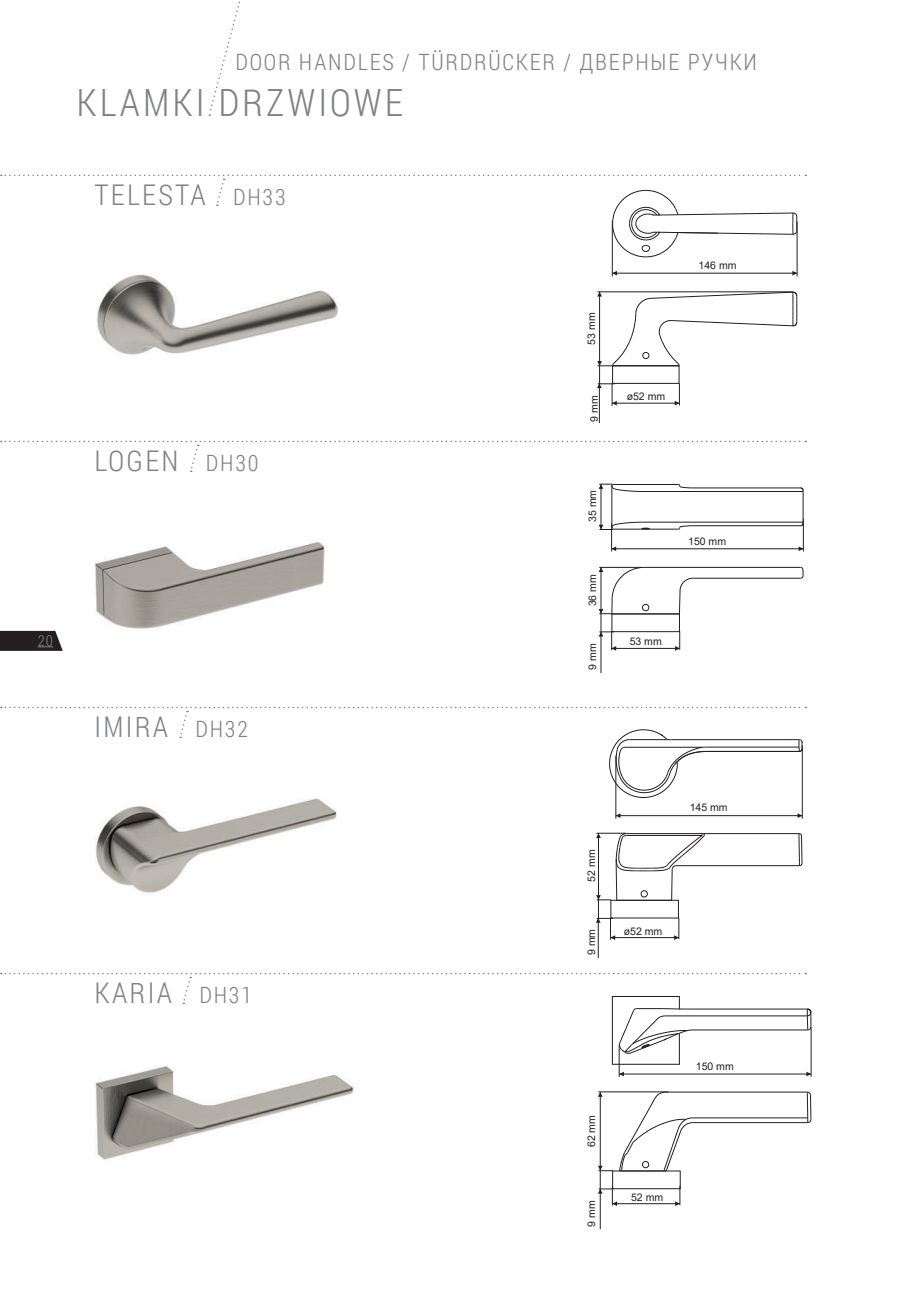
<style>
.page{position:relative;width:906px;height:1289px;background:#fff}
.page>*{position:absolute;margin:0;border:0;box-sizing:border-box;transform-origin:0 0}
.t1{font:300 37.5px "Roboto Condensed";letter-spacing:.08em;color:#808285}
.t2{font:300 28.5px "Roboto Condensed";letter-spacing:.08em;color:#808285}
.t3{font:300 22.5px "Roboto Condensed";letter-spacing:.08em;color:#808285}
.t4{font:300 15px "Roboto Condensed";color:#808285}
.t5{font:10.5px "Arial";color:#231f20}
.s1{font-size:22.5px}
</style>
<div class="page">
<hr style="left:611px;top:648px;width:69px;height:1px;background:#231f20">
<hr style="left:601px;top:632px;width:1px;height:41px;background:#231f20">
<svg style="left:675px;top:632px;width:5px;height:18px"></svg>
<hr style="left:611px;top:548px;width:192px;height:1px;background:#231f20">
<svg style="left:798px;top:546px;width:5px;height:5px"></svg>
<hr style="left:803px;top:519px;width:1px;height:32px;background:#231f20">
<hr style="left:611px;top:485px;width:1px;height:43px;background:#231f20">
<svg style="left:799px;top:522px;width:5px;height:4px"></svg>
<hr style="left:612px;top:528px;width:67px;height:1px;background:#231f20">
<hr style="left:693px;top:525px;width:107px;height:1px;background:#231f20">
<svg style="left:678px;top:525px;width:15px;height:5px"></svg>
<hr style="left:643px;top:521px;width:160px;height:1px;background:#231f20">
<hr style="left:802px;top:490px;width:1px;height:33px;background:#231f20">
<hr style="left:601px;top:484px;width:1px;height:45px;background:#231f20">
<svg style="left:598px;top:483px;width:206px;height:9px"></svg>
<svg style="left:598px;top:521px;width:52px;height:30px"></svg>
<div style="left:611px;top:613px;width:69px;height:19px;border:1px solid #231f20"></div>
<hr style="left:612px;top:613px;width:67px;height:1px;background:#231f20">
<hr style="left:693px;top:577px;width:107px;height:1px;background:#231f20">
<hr style="left:644px;top:567px;width:156px;height:1px;background:#231f20">
<svg style="left:598px;top:566px;width:47px;height:84px"></svg>
<svg style="left:678px;top:577px;width:15px;height:38px"></svg>
<svg style="left:799px;top:566px;width:5px;height:13px"></svg>
<div style="left:642px;top:604px;width:7px;height:7px;border:1px solid #231f20;border-radius:50%"></div>
<hr style="left:600px;top:1188px;width:1px;height:41px;background:#231f20">
<hr style="left:619px;top:1073px;width:192px;height:1px;background:#231f20">
<svg style="left:806px;top:1071px;width:5px;height:5px"></svg>
<svg style="left:620px;top:1071px;width:4px;height:5px"></svg>
<hr style="left:619px;top:1044px;width:1px;height:32px;background:#231f20">
<hr style="left:811px;top:1027px;width:1px;height:49px;background:#231f20">
<hr style="left:692px;top:1122px;width:115px;height:1px;background:#231f20">
<hr style="left:692px;top:1117px;width:115px;height:1px;background:#231f20">
<hr style="left:666px;top:1091px;width:141px;height:1px;background:#231f20">
<svg style="left:598px;top:1091px;width:95px;height:114px"></svg>
<svg style="left:806px;top:1091px;width:5px;height:32px"></svg>
<div style="left:642px;top:1160px;width:7px;height:8px;border:1px solid #231f20;border-radius:50%"></div>
<div style="left:612px;top:1170px;width:68px;height:19px;border:1px solid #231f20"></div>
<hr style="left:612px;top:1063px;width:67px;height:1px;background:#231f20">
<hr style="left:679px;top:1033px;width:1px;height:31px;background:#231f20">
<hr style="left:612px;top:996px;width:1px;height:68px;background:#231f20">
<hr style="left:598px;top:918px;width:1px;height:40px;background:#231f20">
<hr style="left:616px;top:815px;width:186px;height:1px;background:#231f20">
<svg style="left:797px;top:813px;width:5px;height:5px"></svg>
<svg style="left:616px;top:813px;width:4px;height:5px"></svg>
<hr style="left:615px;top:755px;width:1px;height:63px;background:#231f20">
<hr style="left:802px;top:745px;width:1px;height:73px;background:#231f20">
<hr style="left:676px;top:865px;width:123px;height:1px;background:#231f20">
<hr style="left:626px;top:833px;width:173px;height:1px;background:#231f20">
<svg style="left:798px;top:833px;width:5px;height:33px"></svg>
<svg style="left:596px;top:832px;width:109px;height:107px"></svg>
<div style="left:610px;top:899px;width:69px;height:19px;border:1px solid #231f20"></div>
<hr style="left:599px;top:383px;width:1px;height:40px;background:#231f20">
<hr style="left:612px;top:273px;width:185px;height:1px;background:#231f20">
<svg style="left:792px;top:271px;width:5px;height:4px"></svg>
<hr style="left:612px;top:221px;width:1px;height:55px;background:#231f20">
<hr style="left:797px;top:222px;width:1px;height:54px;background:#231f20">
<svg style="left:597px;top:291px;width:200px;height:115px"></svg>
<img style="left:94px;top:1066px;width:260px;height:94px">
<img style="left:95px;top:798px;width:242px;height:95px">
<img style="left:26px;top:541px;width:299px;height:90px">
<img style="left:96px;top:275px;width:242px;height:80px">
<svg style="left:1px;top:972px;width:811px;height:82px"></svg>
<svg style="left:1px;top:706px;width:805px;height:92px"></svg>
<svg style="left:1px;top:440px;width:805px;height:32px"></svg>
<svg style="left:1px;top:1px;width:805px;height:257px"></svg>
<svg style="left:0;top:631px;width:63px;height:20px"></svg>
<h3 class="t3" style="left:235px;top:47px;width:523px">DOOR HANDLES / TÜRDRÜCKER / ДВЕРНЫЕ РУЧКИ</h3>
<h1 class="t1" style="left:77px;top:77px;width:328px">KLAMKI DRZWIOWE</h1>
<h2 class="t2" style="left:94px;top:175px;width:193px">TELESTA <span class="s1">DH33</span></h2>
<h2 class="t2" style="left:94px;top:441px;width:166px">LOGEN <span class="s1">DH30</span></h2>
<h3 class="t4" style="left:38px;top:630px;width:17px">20</h3>
<h2 class="t2" style="left:94px;top:707px;width:155px">IMIRA <span class="s1">DH32</span></h2>
<h2 class="t2" style="left:94px;top:973px;width:159px">KARIA <span class="s1">DH31</span></h2>
<p class="t5" style="left:584px;top:345px;width:34px;rotate:-90deg">53 mm</p>
<p class="t5" style="left:587px;top:422px;width:28px;rotate:-90deg">9 mm</p>
<p class="t5" style="left:585px;top:522px;width:34px;rotate:-90deg">35 mm</p>
<p class="t5" style="left:585px;top:606px;width:34px;rotate:-90deg">36 mm</p>
<p class="t5" style="left:585px;top:670px;width:28px;rotate:-90deg">9 mm</p>
<p class="t5" style="left:698px;top:258px;width:39px">146 mm</p>
<p class="t5" style="left:626px;top:389px;width:40px">ø52 mm</p>
<p class="t5" style="left:688px;top:534px;width:39px">150 mm</p>
<p class="t5" style="left:629px;top:633px;width:34px">53 mm</p>
<p class="t5" style="left:584px;top:881px;width:34px;rotate:-90deg">52 mm</p>
<p class="t5" style="left:584px;top:955px;width:28px;rotate:-90deg">9 mm</p>
<p class="t5" style="left:624px;top:923px;width:40px">ø52 mm</p>
<p class="t5" style="left:689px;top:800px;width:39px">145 mm</p>
<p class="t5" style="left:584px;top:1147px;width:34px;rotate:-90deg">62 mm</p>
<p class="t5" style="left:584px;top:1226px;width:28px;rotate:-90deg">9 mm</p>
<p class="t5" style="left:696px;top:1059px;width:39px">150 mm</p>
<p class="t5" style="left:631px;top:1189px;width:34px">52 mm</p>
</div>
